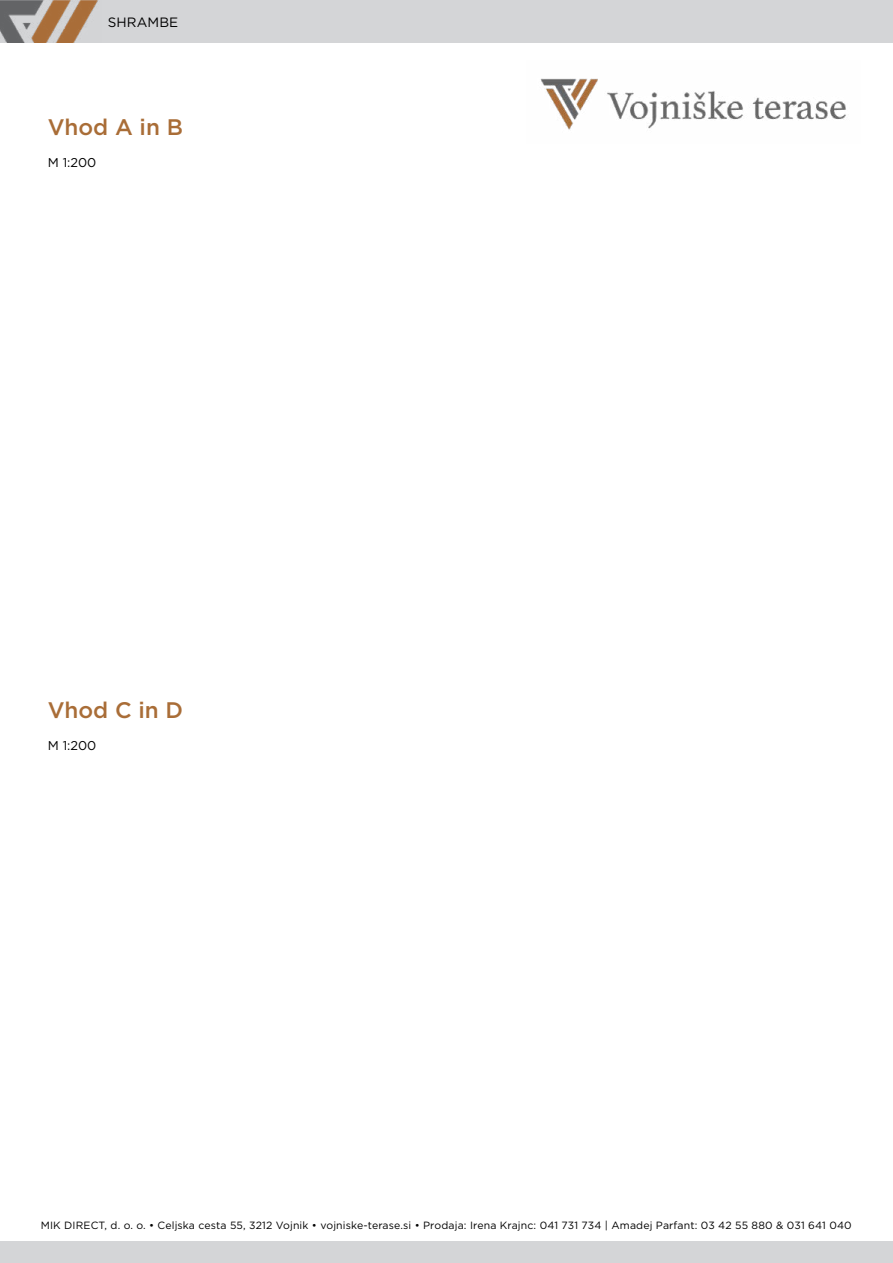
<style>
.page{position:relative;width:893px;height:1263px;background:#fff}
.page>*{position:absolute;margin:0;border:0;box-sizing:border-box;transform-origin:0 0}
.t1{font:500 22.5px "Gotham";color:#a96d37}
.t2{font:13.5px "Gotham";letter-spacing:.01em;color:#000}
.t3{font:12.75px "Gotham";color:#000}
.t4{font:10.5px "Gotham";letter-spacing:.015em;color:#000}
</style>
<div class="page">
<div style="left:0;top:0;width:893px;height:43px;background:#d4d5d7"></div>
<img style="left:0;top:0;width:98px;height:43px">
<div style="left:0;top:1242px;width:893px;height:21px;background:#d4d5d7"></div>
<img style="left:540px;top:78px;width:306px;height:52px">
<p class="t2" style="left:108px;top:13px;width:72px">SHRAMBE</p>
<h1 class="t1" style="left:48px;top:112px;width:137px">Vhod A in B</h1>
<p class="t3" style="left:48px;top:154px;width:50px">M 1:200</p>
<h1 class="t1" style="left:48px;top:696px;width:137px">Vhod C in D</h1>
<p class="t3" style="left:48px;top:738px;width:50px">M 1:200</p>
<p class="t4" style="left:41px;top:1218px;width:812px">MIK DIRECT, d. o. o. • Celjska cesta 55, 3212 Vojnik • vojniske-terase.si • Prodaja: Irena Krajnc: 041 731 734 | Amadej Parfant: 03 42 55 880 &amp; 031 641 040</p>
</div>
